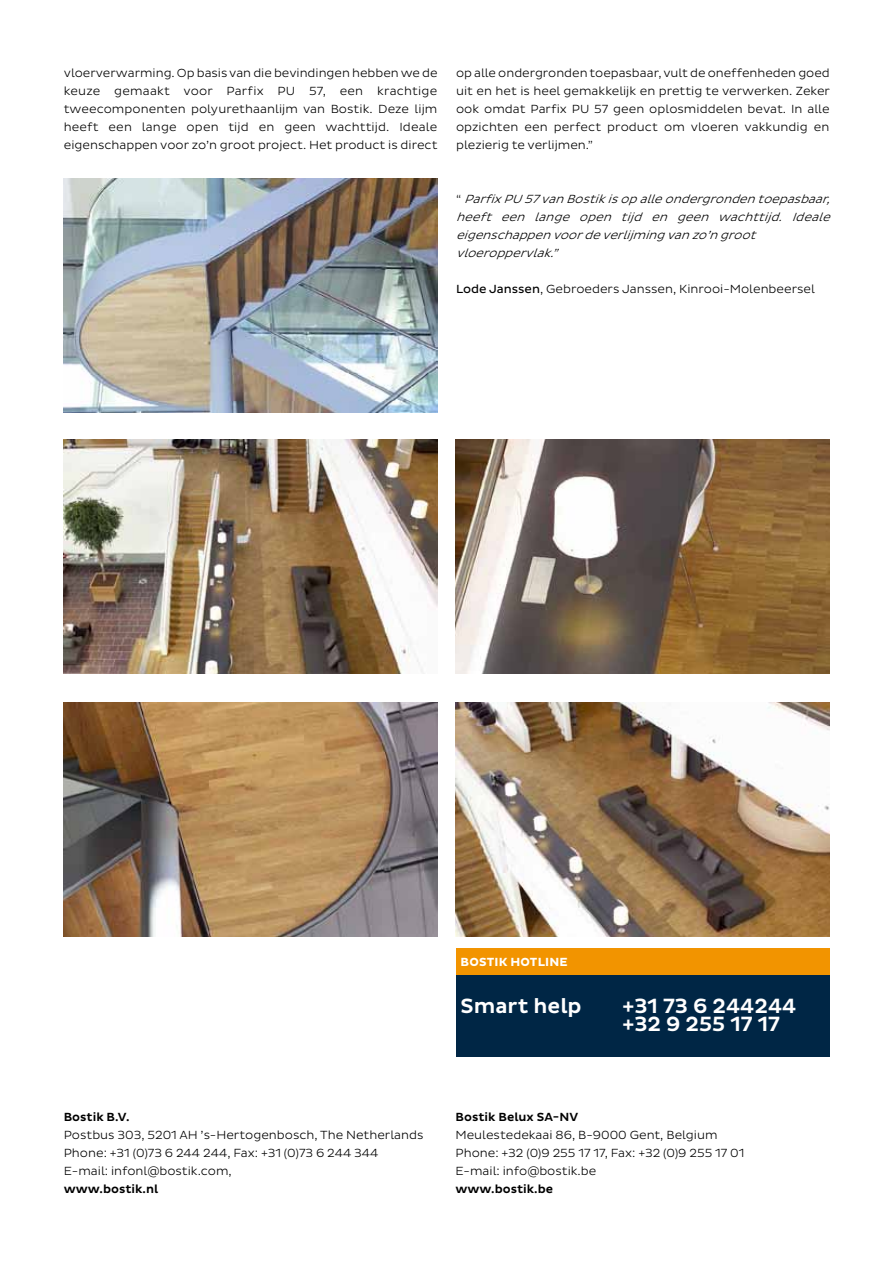
<style>
.page{position:relative;width:893px;height:1263px;background:#fff}
.page>*{position:absolute;margin:0;border:0;box-sizing:border-box;transform-origin:0 0}
.t1{font:500 21px/18px "Bostik";color:#fff}
.t2{font:300 12px/18px "Bostik";color:#000;text-align:justify}
.t3{font:italic 300 12px/18px "Bostik";color:#000}
.t4{font:500 12px "Bostik";color:#000}
.t5{font:700 12px "Bostik";letter-spacing:.015em;color:#fff}
.s1{font-style:normal}
.s2{font-weight:400}
</style>
<div class="page">
<img style="left:64px;top:179px;width:373px;height:233px">
<img style="left:64px;top:440px;width:373px;height:233px">
<img style="left:64px;top:702px;width:373px;height:234px">
<img style="left:455px;top:702px;width:374px;height:234px">
<img style="left:455px;top:440px;width:374px;height:233px">
<div style="left:456px;top:948px;width:374px;height:27px;background:#f29400"></div>
<div style="left:456px;top:975px;width:374px;height:81px;background:#002645"></div>
<p class="t2" style="left:64px;top:64px;width:375px">vloerverwarming. Op basis van die bevindingen hebben we de keuze gemaakt voor Parfix PU 57, een krachtige tweecomponenten polyurethaanlijm van Bostik. Deze lijm heeft een lange open tijd en geen wachttijd. Ideale eigenschappen voor zo’n groot project. Het product is direct</p>
<p class="t2" style="left:456px;top:64px;width:375px">op alle ondergronden toepasbaar, vult de oneffenheden goed uit en het is heel gemakkelijk en prettig te verwerken. Zeker ook omdat Parfix PU 57 geen oplosmiddelen bevat. In alle opzichten een perfect product om vloeren vakkundig en plezierig te verlijmen.”</p>
<p class="t3" style="left:456px;top:190px;width:380px"><span class="s1">“</span> ParfixPU 57vanBostikisopalleondergrondentoepasbaar, heeft een lange open tijd en geen wachttijd. Ideale eigenschappenvoordeverlijmingvanzo’ngroot vloeroppervlak.”</p>
<p class="t2" style="left:456px;top:280px;width:360px"><span class="s2">Lode Janssen</span>, Gebroeders Janssen, Kinrooi-Molenbeersel</p>
<p class="t4" style="left:64px;top:1110px;width:67px">Bostik B.V.</p>
<p class="t2" style="left:64px;top:1126px;width:361px;text-align:left">Postbus 303, 5201 AH ’s-Hertogenbosch, The Netherlands<br>Phone: +31 (0)73 6 244 244, Fax: +31 (0)73 6 244 344<br>E-mail: infonl@bostik.com,</p>
<p class="t4" style="left:64px;top:1182px;width:96px">www.bostik.nl</p>
<p class="t5" style="left:461px;top:955px;width:109px">BOSTIK HOTLINE</p>
<h1 class="t1" style="left:461px;top:997px;width:123px">Smart help</h1>
<h1 class="t1" style="left:623px;top:997px;width:175px">+31 73 6 244244 +32 9 255 17 17</h1>
<p class="t4" style="left:456px;top:1110px;width:124px">Bostik Belux SA-NV</p>
<p class="t2" style="left:455px;top:1126px;width:290px;text-align:left">Meulestedekaai 86, B-9000 Gent, Belgium<br>Phone: +32 (0)9 255 17 17, Fax: +32 (0)9 255 17 01<br>E-mail: info@bostik.be</p>
<p class="t4" style="left:455px;top:1182px;width:99px">www.bostik.be</p>
</div>
